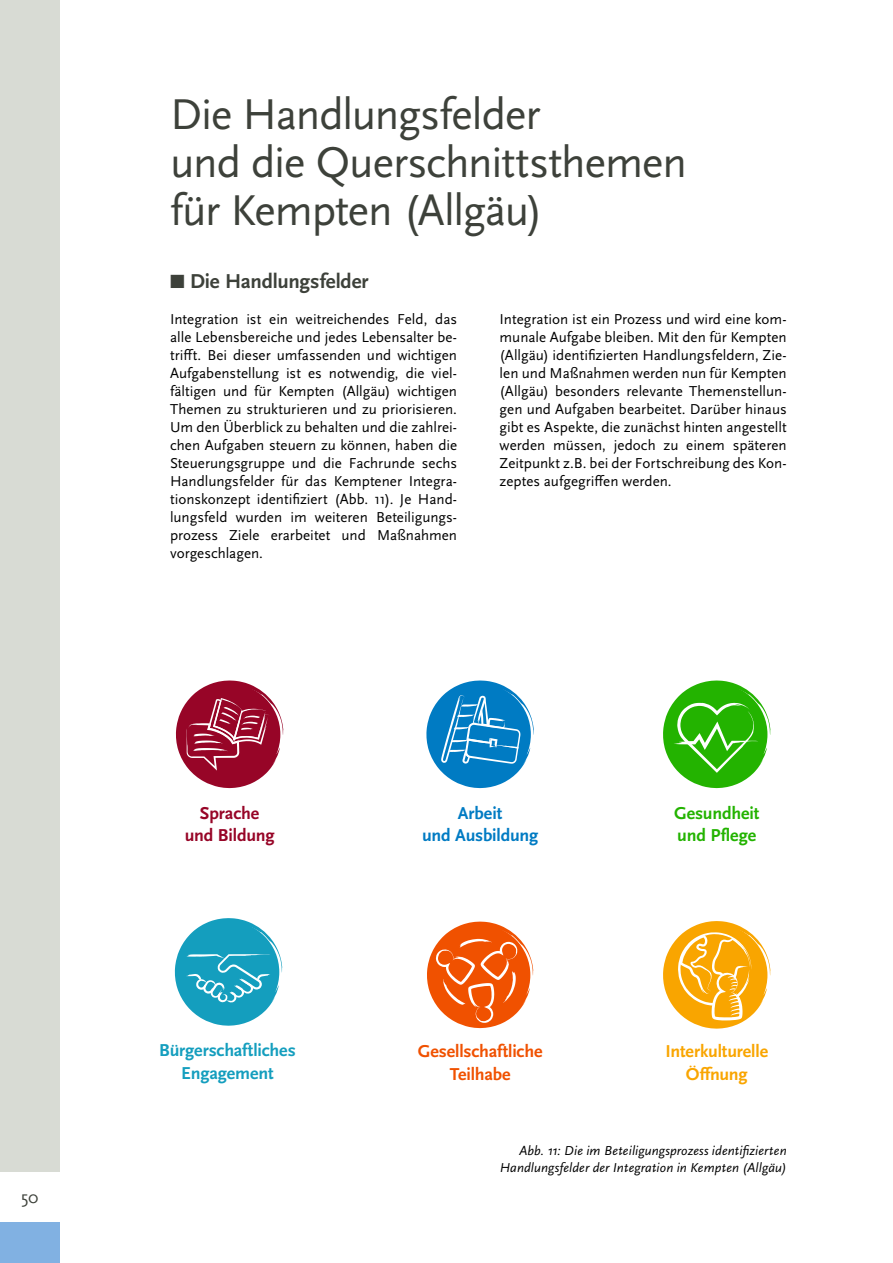
<style>
.page{position:relative;width:893px;height:1263px;background:#fff}
.page>*{position:absolute;margin:0;border:0;box-sizing:border-box;transform-origin:0 0}
.t1{font:45px/48px "Scala Sans Pro";letter-spacing:-.02em;color:#3d413a}
.t2{font:700 21px "Scala Sans Pro";letter-spacing:-.005em;color:#3d413a}
.t3{font:700 18px/22.5px "Scala Sans Pro";letter-spacing:-.01em;color:#149ebe;text-align:center}
.t4{font:700 18px/22.5px "Scala Sans Pro";letter-spacing:-.01em;color:#f05100;text-align:center}
.t5{font:700 18px/22.5px "Scala Sans Pro";letter-spacing:-.01em;color:#f9a500;text-align:center}
.t6{font:700 18px/22.5px "Scala Sans Pro";letter-spacing:-.005em;color:#23b300}
.t7{font:700 18px/22.5px "Scala Sans Pro";letter-spacing:-.01em;color:#007bc3;text-align:center}
.t8{font:700 18px/22.5px "Scala Sans Pro";letter-spacing:-.01em;color:#970527;text-align:center}
.t9{font:18px "Scala Sans Pro";color:#3d413a}
.t10{font:15px/18px "Scala Sans Pro";color:#000;text-align:justify}
.t11{font:italic 13.5px/16.5px "Scala Sans Pro";letter-spacing:.01em;color:#000;text-align:right}
.s1{font-family:"Universal Std Newswith Comm Pi";font-weight:400;font-size:16.5px}
</style>
<div class="page">
<div style="left:0;top:1222px;width:60px;height:41px;background:#81b1e2"></div>
<div style="left:0;top:0;width:60px;height:1171px;background:#d8dbd4"></div>
<svg style="left:175px;top:918px;width:107px;height:108px"></svg>
<svg style="left:663px;top:680px;width:107px;height:108px"></svg>
<svg style="left:176px;top:680px;width:107px;height:108px"></svg>
<svg style="left:426px;top:680px;width:108px;height:108px"></svg>
<svg style="left:427px;top:921px;width:106px;height:107px"></svg>
<svg style="left:663px;top:921px;width:107px;height:108px"></svg>
<p class="t9" style="left:21px;top:1187px;width:19px">50</p>
<h1 class="t1" style="left:170px;top:90px;width:518px">Die Handlungsfelder<br>und die Querschnittsthemen für Kempten (Allgäu)</h1>
<h2 class="t2" style="left:170px;top:269px;width:200px"><span class="s1">■</span> Die Handlungsfelder</h2>
<p class="t10" style="left:170px;top:310px;width:289px">Integration ist ein weitreichendes Feld, das alle Lebensbereiche und jedes Lebensalter be&shy;trifft. Bei dieser umfassenden und wichtigen Aufgabenstellung ist es notwendig, die viel&shy;fältigen und für Kempten (Allgäu) wichtigen Themen zu strukturieren und zu priorisieren.<br>Um den Überblick zu behalten und die zahlrei&shy;chen Aufgaben steuern zu können, haben die Steuerungsgruppe und die Fachrunde sechs Handlungsfelder für das Kemptener Integra&shy;tionskonzept identifiziert (Abb. 11). Je Hand&shy;lungsfeld wurden im weiteren Beteiligungs&shy;prozess Ziele erarbeitet und Maßnahmen vorgeschlagen.</p>
<p class="t10" style="left:500px;top:310px;width:289px">Integration ist ein Prozess und wird eine kom&shy;munale Aufgabe bleiben. Mit den für Kempten (Allgäu) identifizierten Handlungsfeldern, Zie&shy;len und Maßnahmen werden nun für Kempten (Allgäu) besonders relevante Themenstellun&shy;gen und Aufgaben bearbeitet. Darüber hinaus gibt es Aspekte, die zunächst hinten angestellt werden müssen, jedoch zu einem späteren Zeitpunkt z.B. bei der Fortschreibung des Kon&shy;zeptes aufgegriffen werden.</p>
<p class="t8" style="left:185px;top:802px;width:91px">Sprache und Bildung</p>
<p class="t7" style="left:422px;top:802px;width:118px">Arbeit<br>und Ausbildung</p>
<p class="t6" style="left:674px;top:802px;width:87px">Gesundheit und Pflege</p>
<p class="t3" style="left:159px;top:1039px;width:138px">Bürgerschaftliches<br>Engagement</p>
<p class="t4" style="left:418px;top:1040px;width:126px">Gesellschaftliche<br>Teilhabe</p>
<p class="t5" style="left:665px;top:1040px;width:104px">Interkulturelle<br>Öffnung</p>
<p class="t11" style="left:500px;top:1142px;width:288px">Abb. 11: Die im Beteiligungsprozess identifizierten<br>Handlungsfelder der Integration in Kempten (Allgäu)</p>
</div>
